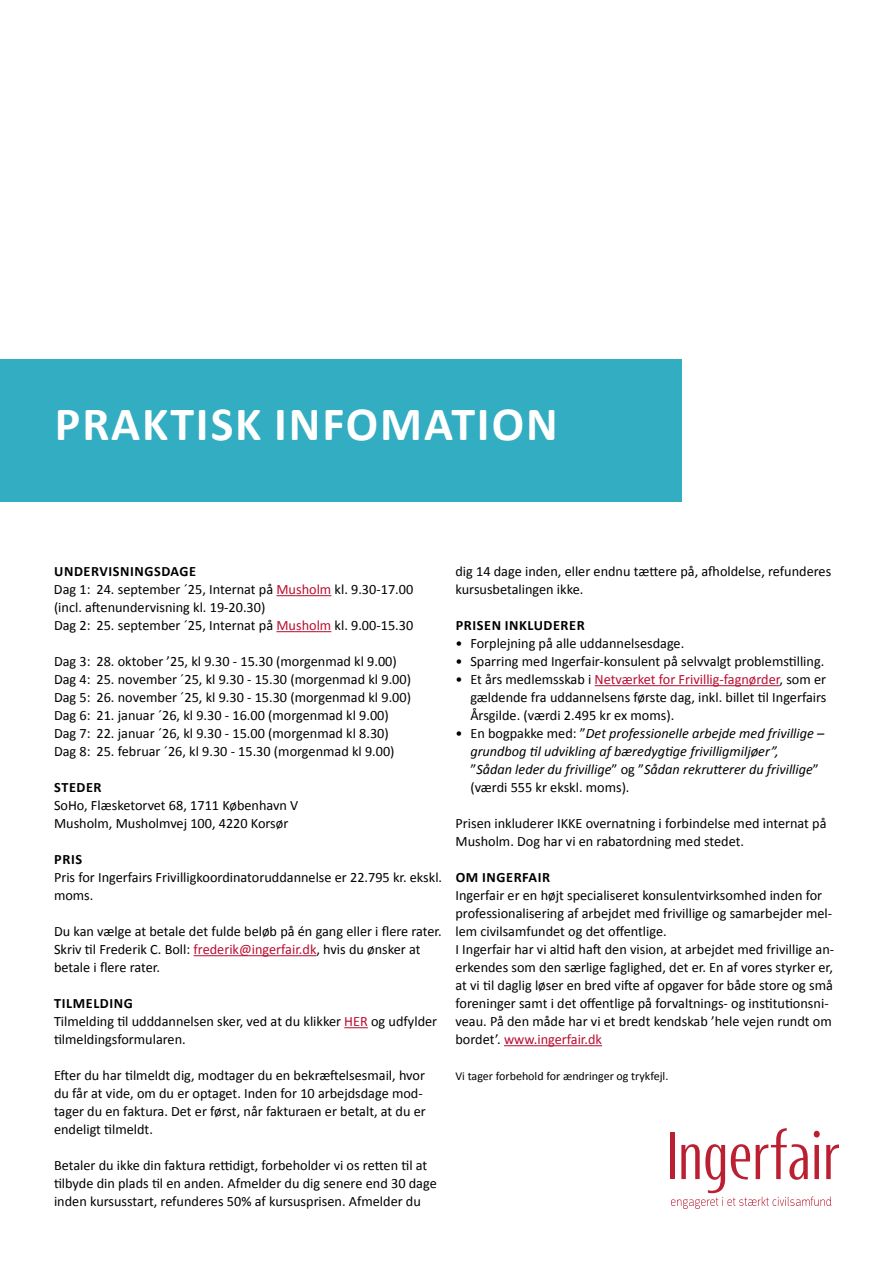
<style>
.page{position:relative;width:893px;height:1263px;background:#fff}
.page>*{position:absolute;margin:0;border:0;box-sizing:border-box;transform-origin:0 0}
.t1{font:700 48px "Calibri";letter-spacing:.04em;color:#fff}
.t2{font:14.25px/18px "Calibri";color:#000}
.t3{font:italic 14.25px/18px "Calibri";color:#000}
.t4{font:700 14.25px "Calibri";letter-spacing:.04em;color:#000}
.t5{font:12px "Calibri";color:#000}
.s1{font-weight:700}
.s2{color:#ba0c2f}
.s3{font-style:normal}
</style>
<div class="page">
<hr style="left:276px;top:595px;width:55px;height:1px;background:#ba0c2f">
<hr style="left:276px;top:631px;width:55px;height:1px;background:#ba0c2f">
<hr style="left:194px;top:955px;width:122px;height:1px;background:#ba0c2f">
<svg style="left:344px;top:1027px;width:24px;height:1px"></svg>
<hr style="left:595px;top:685px;width:185px;height:1px;background:#ba0c2f">
<hr style="left:504px;top:1045px;width:98px;height:1px;background:#ba0c2f">
<div style="left:0;top:359px;width:682px;height:143px;background:#33adc1"></div>
<div style="left:670px;top:1132px;width:5px;height:47px;background:#ba2031"></div>
<svg style="left:671px;top:1128px;width:168px;height:81px"></svg>
<h1 class="t1" style="left:55px;top:391px;width:504px">PRAKTISK INFOMATION</h1>
<p class="t2" style="left:54px;top:562px;width:361px"><span class="s1">UNDERVISNINGSDAGE<br></span>Dag 1: 24. september ´25, Internat på <span class="s2">Musholm</span> kl. 9.30-17.00 (incl. aftenundervisning kl. 19-20.30)<br>Dag 2: 25. september ´25, Internat på <span class="s2">Musholm</span> kl. 9.00-15.30</p>
<p class="t2" style="left:54px;top:652px;width:359px">Dag 3: 28. oktober ’25, kl 9.30 - 15.30 (morgenmad kl 9.00)<br>Dag 4: 25. november ´25, kl 9.30 - 15.30 (morgenmad kl 9.00)<br>Dag 5: 26. november ´25, kl 9.30 - 15.30 (morgenmad kl 9.00)<br>Dag 6: 21. januar ´26, kl 9.30 - 16.00 (morgenmad kl 9.00)<br>Dag 7: 22. januar ´26, kl 9.30 - 15.00 (morgenmad kl 8.30)<br>Dag 8: 25. februar ´26, kl 9.30 - 15.30 (morgenmad kl 9.00)</p>
<p class="t4" style="left:54px;top:777px;width:49px">STEDER</p>
<p class="t2" style="left:54px;top:796px;width:246px">SoHo, Flæsketorvet 68, 1711 København V<br>Musholm, Musholmvej 100, 4220 Korsør</p>
<p class="t4" style="left:54px;top:849px;width:29px">PRIS</p>
<p class="t2" style="left:54px;top:868px;width:390px">Pris for Ingerfairs Frivilligkoordinatoruddannelse er 22.795 kr. ekskl. moms.</p>
<p class="t2" style="left:54px;top:922px;width:389px">Du kan vælge at betale det fulde beløb på én gang eller i flere rater.<br>Skriv til Frederik C. Boll: <span class="s2">frederik@ingerfair.dk</span>, hvis du ønsker at betale i flere rater.</p>
<p class="t2" style="left:54px;top:994px;width:385px"><span class="s1">TILMELDING<br></span>Tilmelding til udddannelsen sker, ved at du klikker <span class="s2">HER</span> og udfylder tilmeldingsformularen.</p>
<p class="t2" style="left:54px;top:1066px;width:373px">Efter du har tilmeldt dig, modtager du en bekræftelsesmail, hvor du får at vide, om du er optaget. Inden for 10 arbejdsdage mod&shy;tager du en faktura. Det er først, når fakturaen er betalt, at du er endeligt tilmeldt.</p>
<p class="t2" style="left:54px;top:1156px;width:384px">Betaler du ikke din faktura rettidigt, forbeholder vi os retten til at tilbyde din plads til en anden. Afmelder du dig senere end 30 dage inden kursusstart, refunderes 50% af kursusprisen. Afmelder du</p>
<p class="t2" style="left:455px;top:562px;width:377px">dig 14 dage inden, eller endnu tættere på, afholdelse, refunderes kursusbetalingen ikke.</p>
<p class="t4" style="left:456px;top:615px;width:130px">PRISEN INKLUDERER</p>
<p class="t2" style="left:455px;top:634px;width:230px">• Forplejning på alle uddannelsesdage.</p>
<p class="t2" style="left:455px;top:652px;width:370px">• Sparring med Ingerfair-konsulent på selvvalgt problemstilling.</p>
<p class="t2" style="left:470px;top:670px;width:358px;text-align:justify;text-indent:-15px">• Et års medlemsskab i <span class="s2">Netværket for Frivillig-fagnørder</span>, som er gældende fra uddannelsens første dag, inkl. billet til Ingerfairs Årsgilde. (værdi 2.495 kr ex moms).</p>
<p class="t3" style="left:470px;top:724px;width:355px;text-indent:-15px"><span class="s3">• En bogpakke med: ”</span>Det professionelle arbejde med frivillige – grundbog til udvikling af bæredygtige frivilligmiljøer”,<br><span class="s3">”</span>Sådan leder du frivillige<span class="s3">” og ”</span>Sådan rekrutterer du frivillige<span class="s3">” (værdi 555 kr ekskl. moms).</span></p>
<p class="t2" style="left:455px;top:814px;width:373px">Prisen inkluderer IKKE overnatning i forbindelse med internat på<br>Musholm. Dog har vi en rabatordning med stedet.</p>
<p class="t4" style="left:456px;top:867px;width:96px">OM INGERFAIR</p>
<p class="t2" style="left:455px;top:886px;width:380px">Ingerfair er en højt specialiseret konsulentvirksomhed inden for professionalisering af arbejdet med frivillige og samarbejder mel&shy;lem civilsamfundet og det offentlige.<br>I Ingerfair har vi altid haft den vision, at arbejdet med frivillige an&shy;erkendes som den særlige faglighed, det er. En af vores styrker er, at vi til daglig løser en bred vifte af opgaver for både store og små foreninger samt i det offentlige på forvaltnings- og institutionsni&shy;veau. På den måde har vi et bredt kendskab ’hele vejen rundt om bordet’. <span class="s2">www.ingerfair.dk</span></p>
<p class="t5" style="left:455px;top:1068px;width:214px">Vi tager forbehold for ændringer og trykfejl.</p>
</div>
